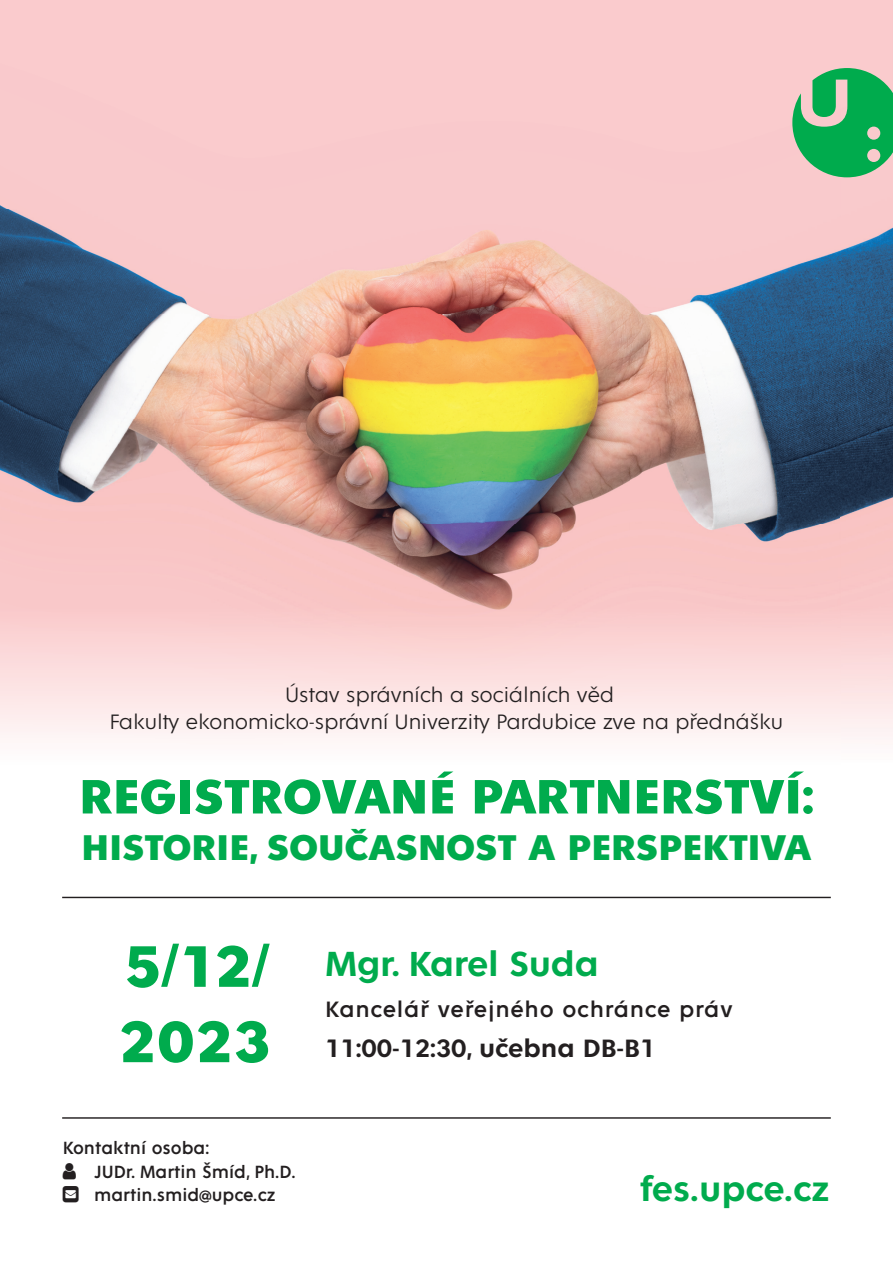
<style>
.page{position:relative;width:893px;height:1263px;background:#fff}
.page>*{position:absolute;margin:0;border:0;box-sizing:border-box;transform-origin:0 0}
.t1{font:700 62.85px/75.3px "Fenomen Sans";letter-spacing:.03em;color:#00ab4d}
.t2{font:700 52.05px "Fenomen Sans";letter-spacing:.01em;color:#00ab4d}
.t3{font:700 38.55px "Fenomen Sans";letter-spacing:.01em;color:#00ab4d}
.t4{font:600 37.5px "Fenomen Sans";letter-spacing:-.01em;color:#00ab4d}
.t5{font:600 27px "Fenomen Sans";color:#231f20}
.t6{font:24px "Fenomen Sans";letter-spacing:.03em;color:#231f20}
.t7{font:300 22.5px/27px "Fenomen Sans";letter-spacing:-.02em;color:#231f20;text-align:center}
.t8{font:19.05px/23.1px "Fenomen Sans";color:#231f20}
</style>
<div class="page">
<img style="left:0;top:0;width:893px;height:737px">
<hr style="left:62px;top:897px;width:769px;height:1px;background:#231f20">
<hr style="left:62px;top:1117px;width:769px;height:2px;background:#231f20">
<svg style="left:792px;top:68px;width:101px;height:109px"></svg>
<p class="t7" style="left:109px;top:681px;width:676px">Ústav správních a sociálních věd<br>Fakulty ekonomicko-správní Univerzity Pardubice zve na přednášku</p>
<h2 class="t2" style="left:79px;top:769px;width:736px">REGISTROVANÉ PARTNERSTVÍ:</h2>
<h3 class="t3" style="left:81px;top:827px;width:732px">HISTORIE, SOUČASNOST A PERSPEKTIVA</h3>
<h1 class="t1" style="left:119px;top:929px;width:153px">5/12/<br>2023</h1>
<p class="t8" style="left:94px;top:1137px;width:203px;text-indent:-31px">Kontaktní osoba:<br>JUDr. Martin Šmíd, Ph.D. martin.smid@upce.cz</p>
<h3 class="t4" style="left:325px;top:944px;width:275px">Mgr. Karel Suda</h3>
<p class="t6" style="left:325px;top:996px;width:409px">Kancelář veřejného ochránce práv</p>
<p class="t5" style="left:325px;top:1034px;width:331px">11:00-12:30, učebna DB-B1</p>
<h3 class="t4" style="left:640px;top:1169px;width:191px">fes.upce.cz</h3>
</div>
